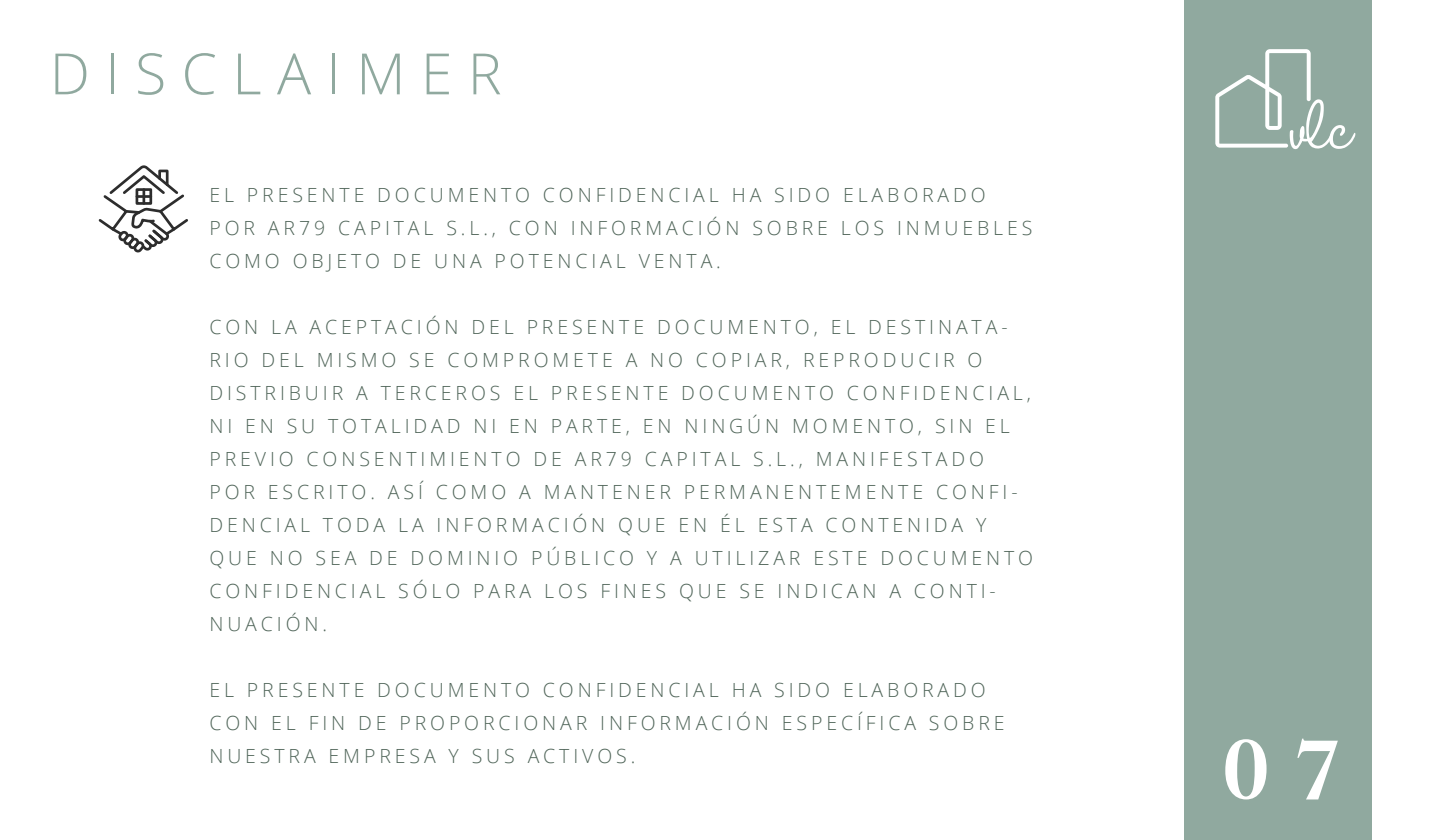
<style>
.page{position:relative;width:1440px;height:840px;background:#fff}
.page>*{position:absolute;margin:0;border:0;box-sizing:border-box;transform-origin:0 0}
.t1{font:700 97.95px "Perpetua";color:#fff}
.t2{font:300 57px "Open Sans";letter-spacing:.27em;color:#90a99f}
.t3{font:300 19.5px/33px "Open Sans";letter-spacing:.2em;color:#51665a}
</style>
<div class="page">
<div style="left:1184px;top:0;width:187px;height:840px;background:#90a99f"></div>
<svg style="left:1215px;top:49px;width:140px;height:100px"></svg>
<svg style="left:98px;top:165px;width:90px;height:88px"></svg>
<h2 class="t2" style="left:50px;top:35px;width:453px">DISCLAIMER</h2>
<p class="t3" style="left:209px;top:178px;width:825px">EL PRESENTE DOCUMENTO CONFIDENCIAL HA SIDO ELABORADO<br>POR AR79 CAPITAL S.L., CON INFORMACIÓN SOBRE LOS INMUEBLES<br>COMO OBJETO DE UNA POTENCIAL VENTA.</p>
<p class="t3" style="left:209px;top:310px;width:825px">CON LA ACEPTACIÓN DEL PRESENTE DOCUMENTO, EL DESTINATA-RIO DEL MISMO SE COMPROMETE A NO COPIAR, REPRODUCIR O DISTRIBUIR A TERCEROS EL PRESENTE DOCUMENTO CONFIDENCIAL, NI EN SU TOTALIDAD NI EN PARTE, EN NINGÚN MOMENTO, SIN EL PREVIO CONSENTIMIENTO DE AR79 CAPITAL S.L., MANIFESTADO POR ESCRITO. ASÍ COMO A MANTENER PERMANENTEMENTE CONFI-DENCIAL TODA LA INFORMACIÓN QUE EN ÉL ESTA CONTENIDA Y QUE NO SEA DE DOMINIO PÚBLICO Y A UTILIZAR ESTE DOCUMENTO CONFIDENCIAL SÓLO PARA LOS FINES QUE SE INDICAN A CONTI-NUACIÓN.</p>
<p class="t3" style="left:209px;top:673px;width:797px">EL PRESENTE DOCUMENTO CONFIDENCIAL HA SIDO ELABORADO<br>CON EL FIN DE PROPORCIONAR INFORMACIÓN ESPECÍFICA SOBRE<br>NUESTRA EMPRESA Y SUS ACTIVOS.</p>
<h1 class="t1" style="left:1224px;top:708px;width:118px">0 7</h1>
</div>
